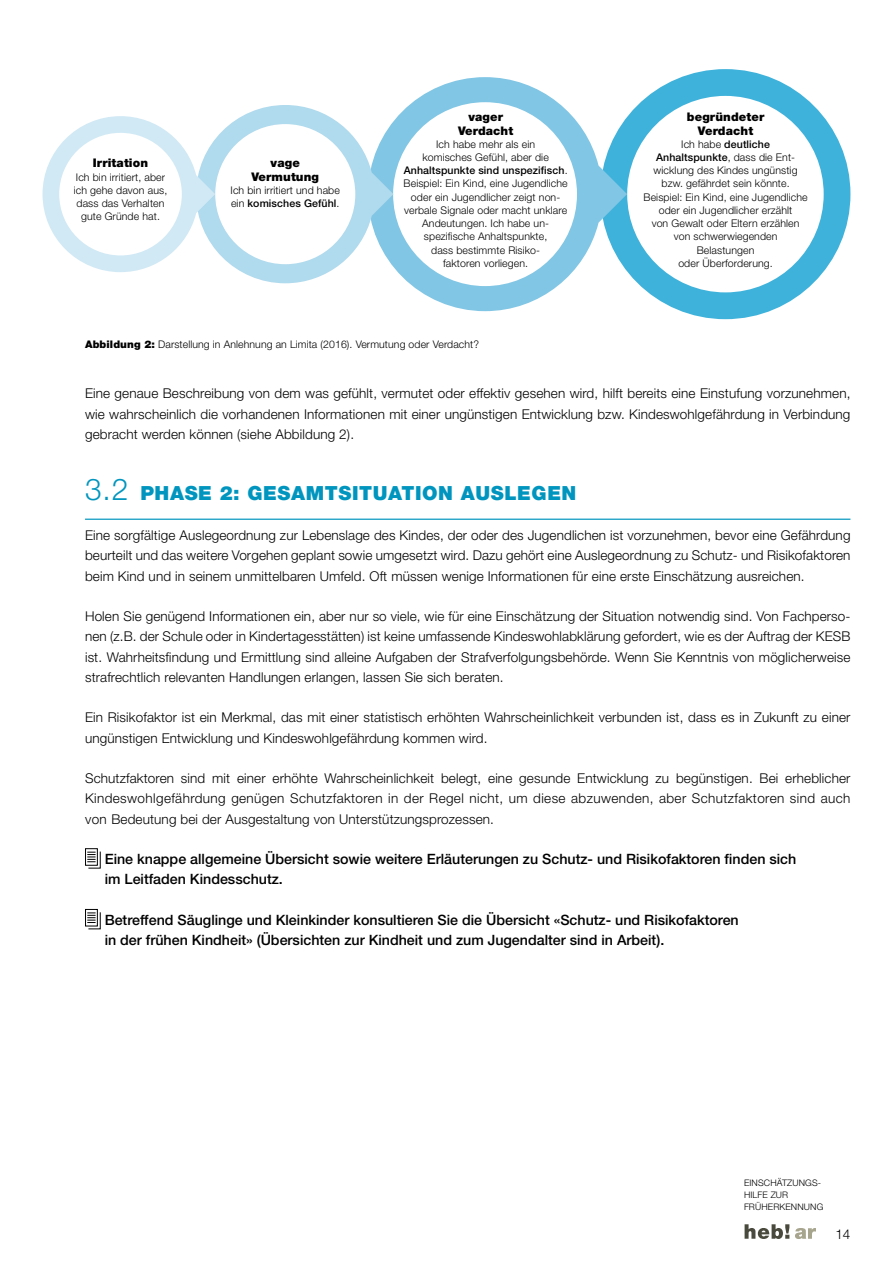
<style>
.page{position:relative;width:893px;height:1263px;background:#fff}
.page>*{position:absolute;margin:0;border:0;box-sizing:border-box;transform-origin:0 0}
.t1{font:900 19.5px "Helvetica Neue LT Pro";letter-spacing:.03em;color:#0095be}
.t2{font:500 14.25px/20.2px "Helvetica Neue LT Pro";color:#000}
.t3{font:300 13.5px/20.2px "Helvetica Neue LT Pro";letter-spacing:.01em;color:#000;text-align:justify}
.t4{font:900 11.85px/13.2px "Helvetica Neue LT Pro";letter-spacing:.01em;color:#000;text-align:center}
.t5{font:300 10.5px/13.2px "Helvetica Neue LT Pro";letter-spacing:.01em;color:#000;text-align:center}
.t6{font:300 9px/12px "Helvetica Neue LT Pro";letter-spacing:.015em;color:#000}
.s1{font-weight:500}
.s2{font-weight:900}
.s3{font-weight:300;font-size:30px}
</style>
<div class="page">
<svg style="left:795px;top:1228px;width:21px;height:11px"></svg>
<svg style="left:745px;top:1224px;width:44px;height:15px"></svg>
<hr style="left:85px;top:519px;width:765px;height:1px;background:#0095be">
<div style="left:85px;top:848px;width:13px;height:18px;border:1px solid #000"></div>
<svg style="left:87px;top:850px;width:14px;height:19px"></svg>
<div style="left:85px;top:909px;width:13px;height:17px;border:1px solid #000"></div>
<svg style="left:87px;top:911px;width:14px;height:19px"></svg>
<div style="left:600px;top:69px;width:250px;height:250px;background:#3fb2db;border-radius:50%"></div>
<div style="left:627px;top:96px;width:197px;height:196px;background:#fff;border-radius:50%"></div>
<svg style="left:393px;top:77px;width:234px;height:234px;fill:#81c6e4"></svg>
<div style="left:393px;top:102px;width:184px;height:184px;background:#fff;border-radius:50%"></div>
<svg style="left:43px;top:105px;width:350px;height:178px"></svg>
<div style="left:59px;top:133px;width:123px;height:122px;background:#fff;border-radius:50%"></div>
<p class="t4" style="left:93px;top:156px;width:57px">Irritation</p>
<p class="t5" style="left:74px;top:170px;width:95px">Ich bin irritiert, aber ich gehe davon aus, dass das Verhalten gute Gründe hat.</p>
<p class="t4" style="left:251px;top:157px;width:69px">vage<br>Vermutung</p>
<p class="t5" style="left:231px;top:183px;width:111px;text-align:left">Ich bin irritiert und habe ein <span class="s1">komisches Gefühl</span>.</p>
<p class="t4" style="left:458px;top:110px;width:57px">vager<br>Verdacht</p>
<p class="t5" style="left:404px;top:137px;width:166px">Ich habe mehr als ein<br>komisches Gefühl, aber die<br><span class="s1">Anhaltspunkte sind unspezifisch</span>.<br>Beispiel: Ein Kind, eine Jugendliche oder ein Jugendlicher zeigt non&shy;verbale Signale oder macht unklare<br>Andeutungen. Ich habe un&shy;spezifische Anhaltspunkte,<br>dass bestimmte Risiko-<br>faktoren vorliegen.</p>
<p class="t5" style="left:85px;top:337px;width:396px"><span class="s2">Abbildung 2:</span> Darstellung in Anlehnung an Limita (2016). Vermutung oder Verdacht?</p>
<p class="t4" style="left:687px;top:110px;width:79px">begründeter<br>Verdacht</p>
<p class="t5" style="left:644px;top:137px;width:166px">Ich habe <span class="s1">deutliche<br>Anhaltspunkte</span>, dass die Ent&shy;wicklung des Kindes ungünstig bzw. gefährdet sein könnte.<br>Beispiel: Ein Kind, eine Jugendliche oder ein Jugendlicher erzählt<br>von Gewalt oder Eltern erzählen von schwerwiegenden<br>Belastungen<br>oder Überforderung.</p>
<p class="t3" style="left:85px;top:383px;width:767px">Eine genaue Beschreibung von dem was gefühlt, vermutet oder effektiv gesehen wird, hilft bereits eine Einstufung vorzunehmen, wie wahrscheinlich die vorhandenen Informationen mit einer ungünstigen Entwicklung bzw. Kindeswohlgefährdung in Verbindung gebracht werden können (siehe Abbildung 2).</p>
<h1 class="t1" style="left:85px;top:481px;width:493px"><span class="s3">3.2</span> PHASE 2: GESAMTSITUATION AUSLEGEN</h1>
<p class="t3" style="left:85px;top:525px;width:767px">Eine sorgfältige Auslegeordnung zur Lebenslage des Kindes, der oder des Jugendlichen ist vorzunehmen, bevor eine Gefährdung beurteilt und das weitere Vorgehen geplant sowie umgesetzt wird. Dazu gehört eine Auslegeordnung zu Schutz- und Risikofaktoren beim Kind und in seinem unmittelbaren Umfeld. Oft müssen wenige Informationen für eine erste Einschätzung ausreichen.</p>
<p class="t3" style="left:85px;top:606px;width:767px">Holen Sie genügend Informationen ein, aber nur so viele, wie für eine Einschätzung der Situation notwendig sind. Von Fachperso&shy;nen (z.B. der Schule oder in Kindertagesstätten) ist keine umfassende Kindeswohlabklärung gefordert, wie es der Auftrag der KESB ist. Wahrheitsfindung und Ermittlung sind alleine Aufgaben der Strafverfolgungsbehörde. Wenn Sie Kenntnis von möglicherweise strafrechtlich relevanten Handlungen erlangen, lassen Sie sich beraten.</p>
<p class="t3" style="left:85px;top:707px;width:767px">Ein Risikofaktor ist ein Merkmal, das mit einer statistisch erhöhten Wahrscheinlichkeit verbunden ist, dass es in Zukunft zu einer ungünstigen Entwicklung und Kindeswohlgefährdung kommen wird.</p>
<p class="t3" style="left:85px;top:768px;width:767px">Schutzfaktoren sind mit einer erhöhte Wahrscheinlichkeit belegt, eine gesunde Entwicklung zu begünstigen. Bei erheblicher Kindeswohlgefährdung genügen Schutzfaktoren in der Regel nicht, um diese abzuwenden, aber Schutzfaktoren sind auch von Bedeutung bei der Ausgestaltung von Unterstützungsprozessen.</p>
<p class="t2" style="left:105px;top:849px;width:693px">Eine knappe allgemeine Übersicht sowie weitere Erläuterungen zu Schutz- und Risikofaktoren finden sich im Leitfaden Kindesschutz.</p>
<p class="t2" style="left:105px;top:909px;width:636px">Betreffend Säuglinge und Kleinkinder konsultieren Sie die Übersicht «Schutz- und Risikofaktoren in der frühen Kindheit» (Übersichten zur Kindheit und zum Jugendalter sind in Arbeit).</p>
<p class="t6" style="left:744px;top:1177px;width:81px">EINSCHÄTZUNGS-<br>HILFE ZUR<br>FRÜHERKENNUNG</p>
<p class="t3" style="left:835px;top:1223px;width:17px">14</p>
</div>
